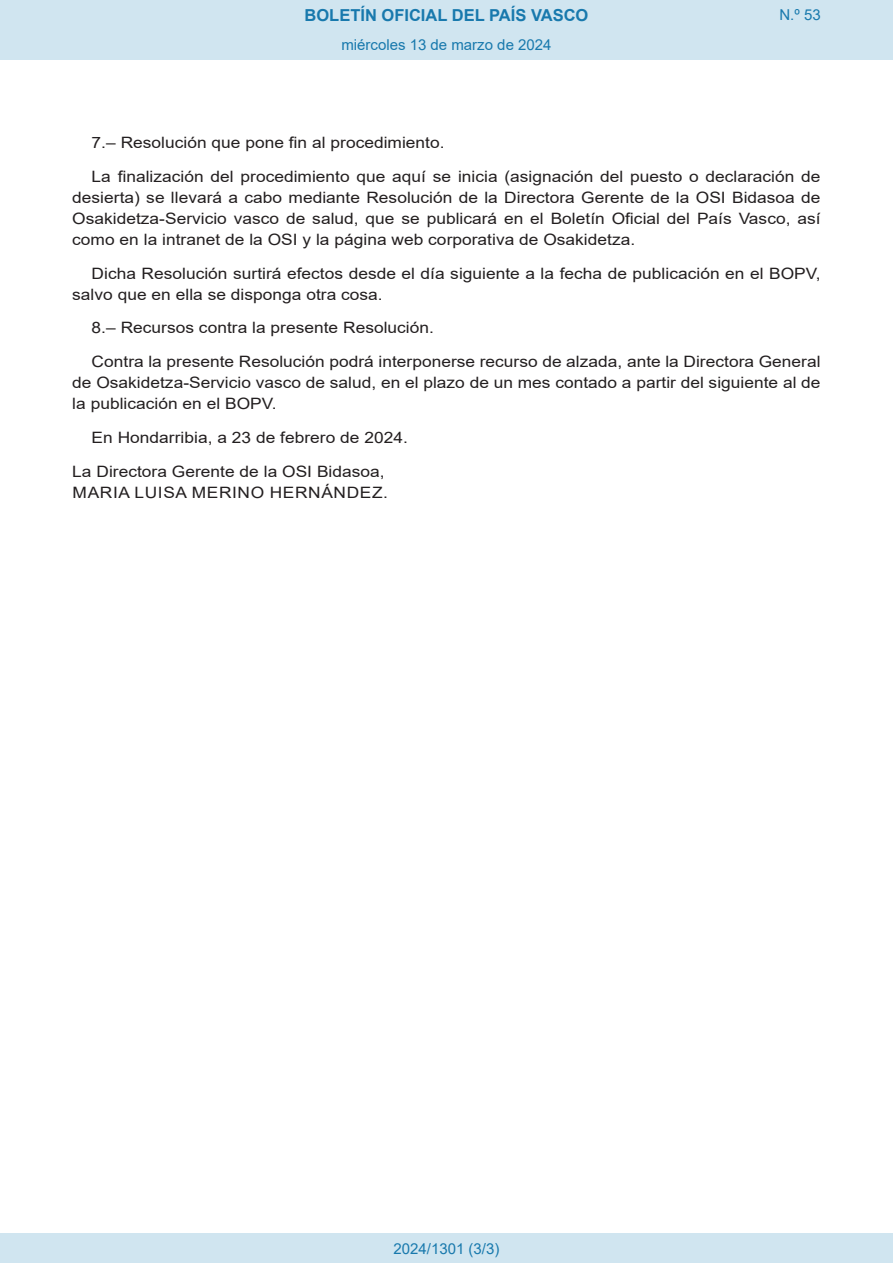
<style>
.page{position:relative;width:893px;height:1263px;background:#fff}
.page>*{position:absolute;margin:0;border:0;box-sizing:border-box;transform-origin:0 0}
.t1{font:700 16.5px "Arial";color:#1879ad}
.BOPVDetalle{font:15.6px/21px "Arial";color:#231f20;text-align:justify;scale:1.11 1}
.BOPVFirmaLugFec{font:15.6px "Arial";color:#231f20;scale:1.11 1}
.BOPVFirmaPuesto{font:15.6px "Arial";color:#231f20;scale:1.11 1}
.BOPVFirmaNombre{font:15.6px "Arial";letter-spacing:.035em;color:#231f20;scale:1.11 1}
.Paginacion_Centro{font:15px "Arial";color:#1879ad}
</style>
<div class="page">
<div style="left:0;top:0;width:893px;height:60px;background:#d0e5f0"></div>
<div style="left:0;top:1233px;width:893px;height:30px;background:#d0e5f0"></div>
<p class="t1" style="left:305px;top:3px;width:285px">BOLETÍN OFICIAL DEL PAÍS VASCO</p>
<p class="Paginacion_Centro" style="left:341px;top:35px;width:212px">miércoles 13 de marzo de 2024</p>
<p class="Paginacion_Centro" style="left:779px;top:5px;width:43px">N.º 53</p>
<p class="BOPVDetalle" style="left:92px;top:132px;width:319px">7.– Resolución que pone fin al procedimiento.</p>
<p class="BOPVDetalle" style="left:72px;top:166px;width:676px;text-indent:19px">La finalización del procedimiento que aquí se inicia (asignación del puesto o declaración de desierta) se llevará a cabo mediante Resolución de la Directora Gerente de la OSI Bidasoa de Osakidetza-Servicio vasco de salud, que se publicará en el Boletín Oficial del País Vasco, así como en la intranet de la OSI y la página web corporativa de Osakidetza.</p>
<p class="BOPVDetalle" style="left:72px;top:263px;width:676px;text-indent:19px">Dicha Resolución surtirá efectos desde el día siguiente a la fecha de publicación en el BOPV, salvo que en ella se disponga otra cosa.</p>
<p class="BOPVDetalle" style="left:92px;top:317px;width:310px">8.– Recursos contra la presente Resolución.</p>
<p class="BOPVDetalle" style="left:72px;top:351px;width:676px;text-indent:19px">Contra la presente Resolución podrá interponerse recurso de alzada, ante la Directora General de Osakidetza-Servicio vasco de salud, en el plazo de un mes contado a partir del siguiente al de la publicación en el BOPV.</p>
<p class="BOPVFirmaLugFec" style="left:92px;top:427px;width:286px">En Hondarribia, a 23 de febrero de 2024.</p>
<p class="BOPVFirmaPuesto" style="left:72px;top:460px;width:283px">La Directora Gerente de la OSI Bidasoa,</p>
<p class="BOPVFirmaNombre" style="left:73px;top:481px;width:285px">MARIA LUISA MERINO HERNÁNDEZ.</p>
<p class="Paginacion_Centro" style="left:393px;top:1238px;width:107px">2024/1301 (3/3)</p>
</div>
